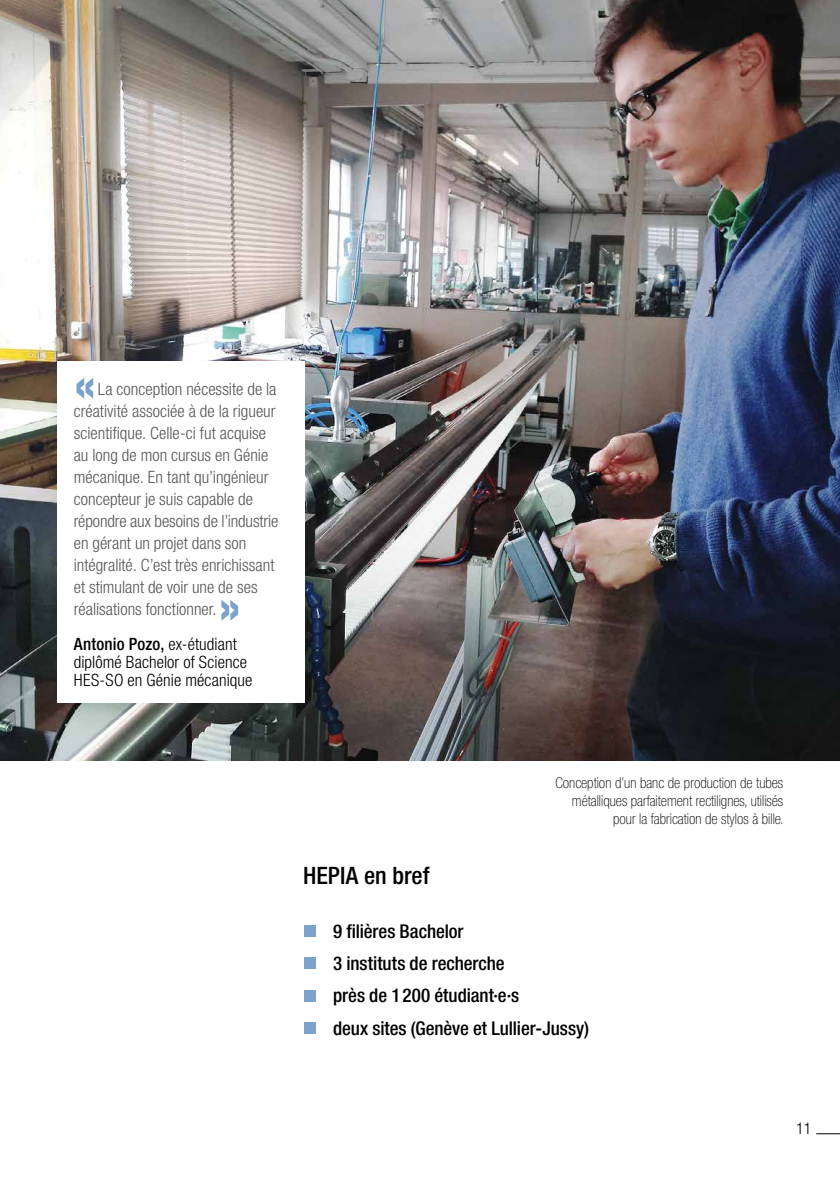
<style>
.page{position:relative;width:840px;height:1191px;background:#fff}
.page>*{position:absolute;margin:0;border:0;box-sizing:border-box;transform-origin:0 0}
.t1{font:700 condensed 52px "Helvetica Neue";color:#7ca2c9}
.t2{font:500 condensed 24px "Helvetica Neue";color:#000}
.t3{font:500 condensed 19px/32.2px "Helvetica Neue";letter-spacing:-.005em;color:#000}
.t4{font:300 condensed 17px/22px "Helvetica Neue";color:#575756}
.t5{font:300 condensed 17px/18px "Helvetica Neue";letter-spacing:.005em;color:#000}
.t6{font:300 condensed 16px "Helvetica Neue";color:#000}
.t7{font:100 condensed 15px/18px "Helvetica Neue";color:#000;text-align:right}
.s1{font-weight:500}
</style>
<div class="page">
<svg style="left:816px;top:1133px;width:23px;height:1px"></svg>
<div style="left:304px;top:925px;width:12px;height:12px;background:#7ca2c9"></div>
<div style="left:304px;top:957px;width:12px;height:12px;background:#7ca2c9"></div>
<div style="left:304px;top:990px;width:12px;height:11px;background:#7ca2c9"></div>
<div style="left:304px;top:1022px;width:12px;height:11px;background:#7ca2c9"></div>
<img style="left:0;top:0;width:839px;height:760px">
<div style="left:57px;top:361px;width:247px;height:342px;background:#fff"></div>
<h1 class="t1" style="left:74px;top:353px;width:24px">«</h1>
<p class="t4" style="left:74px;top:378px;width:206px;text-indent:24px">La conception nécessite de la créativité associée à de la rigueur scientifique. Celle-ci fut acquise au long de mon cursus en Génie mécanique. En tant qu’ingénieur concepteur je suis capable de répondre aux besoins de l’industrie en gérant un projet dans son intégralité. C’est très enrichissant et stimulant de voir une de ses réalisations fonctionner.</p>
<h1 class="t1" style="left:218px;top:575px;width:24px">»</h1>
<p class="t5" style="left:74px;top:635px;width:180px"><span class="s1">Antonio Pozo,</span> ex-étudiant diplômé Bachelor of Science<br>HES-SO en Génie mécanique</p>
<p class="t7" style="left:555px;top:773px;width:230px">Conception d’un banc de production de tubes métalliques parfaitement rectilignes, utilisés pour la fabrication de stylos à bille.</p>
<h2 class="t2" style="left:303px;top:861px;width:128px">HEPIA en bref</h2>
<p class="t3" style="left:333px;top:915px;width:257px">9 filières Bachelor<br>3 instituts de recherche<br>près de 1200 étudiant·e·s<br>deux sites (Genève et Lullier-Jussy)</p>
<p class="t6" style="left:795px;top:1119px;width:17px">11</p>
</div>
